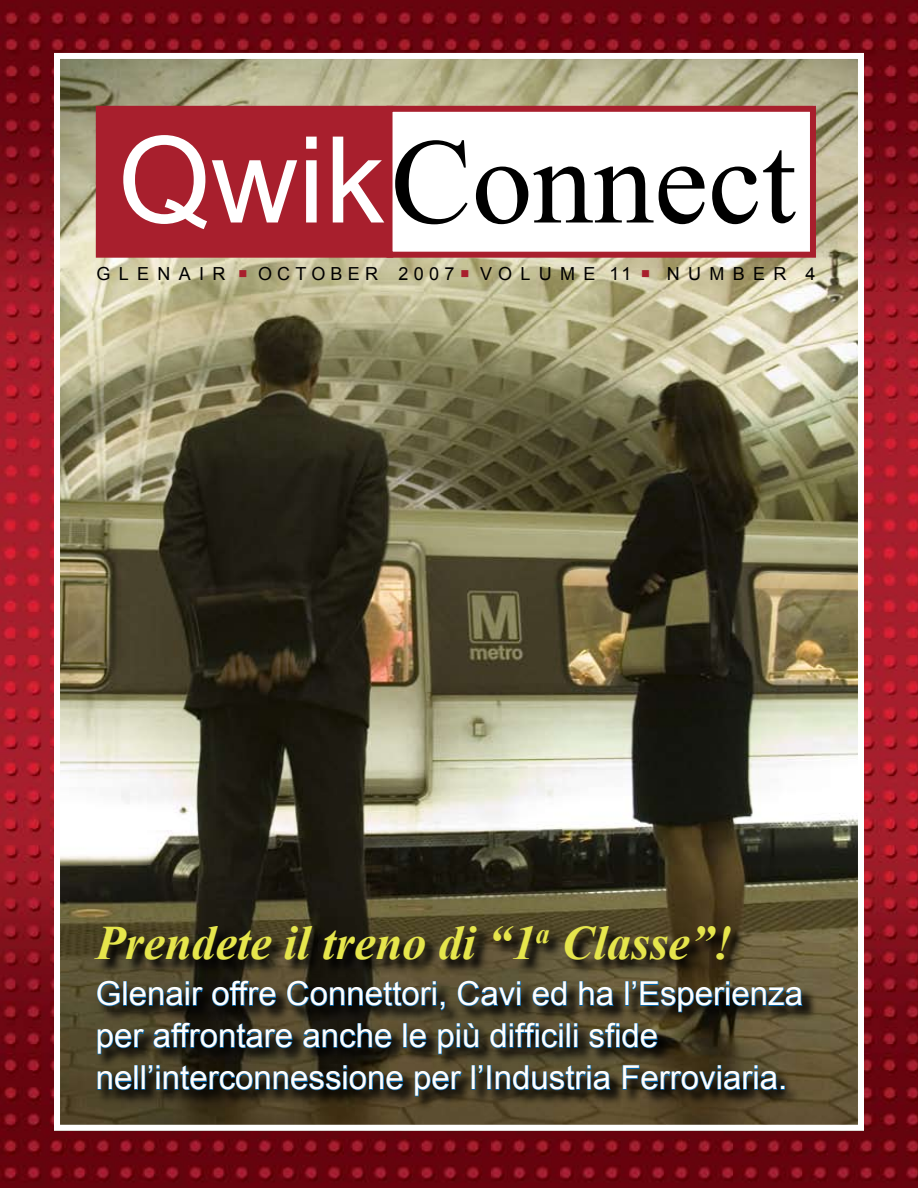
<style>
.page{position:relative;width:918px;height:1188px;background:#fff}
.page>*{position:absolute;margin:0;border:0;box-sizing:border-box;transform-origin:0 0}
.t1{font:121.5px "Times New Roman";color:#000}
.t2{font:italic 700 48px "Times New Roman";color:#e6e64c}
.t3{font:33px/42px "Arial";color:#fff}
.t4{font:18px "Arial";letter-spacing:.46em;color:#000}
.s1{font-family:"Arial";font-size:120px;color:#fff}
.s2{color:#a81f2d}
</style>
<div class="page">
<img style="left:0;top:0;width:918px;height:1188px">
<img style="left:61px;top:60px;width:796px;height:1064px">
<div style="left:54px;top:53px;width:810px;height:1078px;border:6px solid #fff"></div>
<div style="left:387px;top:106px;width:429px;height:152px;background:#fff;border:6px solid #a81f2d"></div>
<div style="left:96px;top:106px;width:295px;height:151px;background:#a81f2d"></div>
<svg style="left:93px;top:925px;width:823px;height:263px;background:#5b3226"></svg>
<svg style="left:97px;top:981px;width:23px;height:26px"></svg>
<div style="left:123px;top:981px;width:4px;height:25px;border:1px solid #006ab5"></div>
<svg style="left:129px;top:981px;width:75px;height:26px;background:#293c3f"></svg>
<svg style="left:212px;top:981px;width:64px;height:26px;background:#1d323b"></svg>
<svg style="left:287px;top:981px;width:158px;height:30px;background:#223134"></svg>
<svg style="left:457px;top:981px;width:64px;height:26px;background:#374643"></svg>
<div style="left:517px;top:988px;width:4px;height:18px;border:1px solid #006ab5"></div>
<svg style="left:532px;top:981px;width:35px;height:26px"></svg>
<svg style="left:579px;top:981px;width:35px;height:26px"></svg>
<div style="left:625px;top:981px;width:4px;height:25px;border:1px solid #006ab5"></div>
<svg style="left:631px;top:981px;width:172px;height:32px;background:#2f3c39"></svg>
<svg style="left:97px;top:1029px;width:48px;height:26px"></svg>
<svg style="left:153px;top:1023px;width:140px;height:26px;background:#1e3239"></svg>
<svg style="left:303px;top:1023px;width:89px;height:26px;background:#1a2e35"></svg>
<div style="left:403px;top:1023px;width:4px;height:25px;border:1px solid #006ab5"></div>
<svg style="left:409px;top:1029px;width:18px;height:20px"></svg>
<svg style="left:438px;top:1023px;width:41px;height:32px"></svg>
<svg style="left:490px;top:1023px;width:73px;height:26px;background:#2c4145"></svg>
<div style="left:559px;top:1030px;width:4px;height:18px;border:1px solid #006ab5"></div>
<div style="left:567px;top:1023px;width:3px;height:25px;border:1px solid #006ab5"></div>
<svg style="left:574px;top:1023px;width:4px;height:4px"></svg>
<div style="left:574px;top:1030px;width:4px;height:18px;border:1px solid #006ab5"></div>
<svg style="left:589px;top:1023px;width:69px;height:26px;background:#2a4043"></svg>
<svg style="left:97px;top:1071px;width:35px;height:20px"></svg>
<div style="left:134px;top:1065px;width:4px;height:25px;border:1px solid #006ab5"></div>
<div style="left:142px;top:1065px;width:3px;height:25px;border:1px solid #006ab5"></div>
<svg style="left:148px;top:1065px;width:255px;height:26px;background:#223336"></svg>
<svg style="left:415px;top:1071px;width:47px;height:26px"></svg>
<div style="left:472px;top:1065px;width:3px;height:25px;border:1px solid #006ab5"></div>
<svg style="left:478px;top:1065px;width:5px;height:9px"></svg>
<div style="left:487px;top:1065px;width:4px;height:25px;border:1px solid #006ab5"></div>
<svg style="left:495px;top:1065px;width:116px;height:26px;background:#314242"></svg>
<svg style="left:622px;top:1065px;width:163px;height:26px;background:#2c3b3a"></svg>
<h1 class="t1" style="left:118px;top:100px;width:679px"><span class="s1">Qwik</span>Connect</h1>
<p class="t4" style="left:97px;top:262px;width:720px">GLENAIR <span class="s2">■</span> OCTOBER 2007 <span class="s2">■</span> VOLUME 11 <span class="s2">■</span> NUMBER 4</p>
<h2 class="t2" style="left:96px;top:910px;width:638px">Prendete il treno di “1<sup>a</sup> Classe”!</h2>
<p class="t3" style="left:96px;top:973px;width:709px">Glenair offre Connettori, Cavi ed ha l’Esperienza per affrontare anche le più difficili sfide nell’interconnessione per l’Industria Ferroviaria.</p>
</div>
